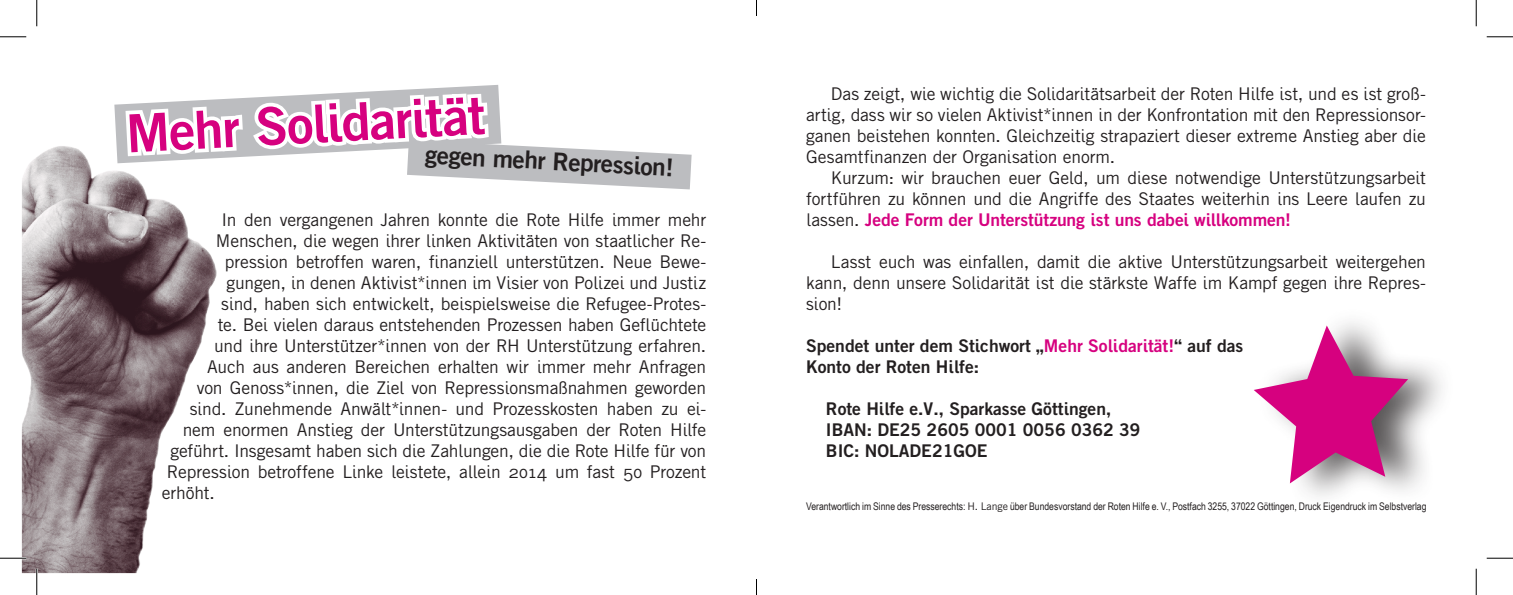
<style>
.page{position:relative;width:1513px;height:595px;background:#fff}
.page>*{position:absolute;margin:0;border:0;box-sizing:border-box;transform-origin:0 0}
.t1{font:700 52.5px "Silber";color:#d6017f}
.t2{font:700 24.5px "Silber";color:#231f20}
.t3{font:17.5px/21px "Silber";letter-spacing:-.01em;color:#231f20;text-align:justify}
.t4{font:17.5px "Silber Bold Alternate";color:#231f20}
.t5{font:700 17.5px/21px "Silber";color:#231f20}
.Body_Text{font:10.5px "Arial Narrow";color:#231f20}
.s1{font-weight:700;color:#d6017f}
.s2{color:#d6017f}
.s3{font-family:"Silber"}
</style>
<div class="page">
<svg style="left:114px;top:85px;width:577px;height:331px"></svg>
<img style="left:22px;top:160px;width:118px;height:412px">
<div style="left:1254px;top:306px;width:201px;height:204px;background:#231f20;opacity:.75"></div>
<svg style="left:1254px;top:325px;width:153px;height:158px"></svg>
<hr style="left:0;top:557px;width:26px;height:2px;background:#fff">
<hr style="left:36px;top:568px;width:2px;height:26px;background:#fff">
<svg style="left:0;top:36px;width:26px;height:1px"></svg>
<svg style="left:1486px;top:36px;width:26px;height:1px"></svg>
<svg style="left:0;top:557px;width:26px;height:1px"></svg>
<svg style="left:1486px;top:557px;width:26px;height:1px"></svg>
<svg style="left:36px;top:0;width:1px;height:26px"></svg>
<svg style="left:36px;top:568px;width:1px;height:26px"></svg>
<svg style="left:1475px;top:0;width:1px;height:26px"></svg>
<svg style="left:1475px;top:568px;width:1px;height:26px"></svg>
<svg style="left:756px;top:0;width:1px;height:16px"></svg>
<svg style="left:756px;top:579px;width:1px;height:15px"></svg>
<p class="t1" style="left:124px;top:101px;width:361px;rotate:-3deg">Mehr Solidarität</p>
<p class="t3" style="left:806px;top:83px;width:621px;text-indent:25px">Das zeigt, wie wichtig die Solidaritätsarbeit der Roten Hilfe ist, und es ist groß&shy;artig, dass wir so vielen Aktivist*innen in der Konfrontation mit den Repressionsor&shy;ganen beistehen konnten. Gleichzeitig strapaziert dieser extreme Anstieg aber die Gesamtfinanzen der Organisation enorm.</p>
<p class="t3" style="left:806px;top:167px;width:621px;text-indent:25px">Kurzum: wir brauchen euer Geld, um diese notwendige Unterstützungsarbeit fortführen zu können und die Angriffe des Staates weiterhin ins Leere laufen zu lassen. <span class="s1">Jede Form der Unterstützung ist uns dabei willkommen!</span></p>
<p class="t3" style="left:806px;top:251px;width:621px;text-indent:25px">Lasst euch was einfallen, damit die aktive Unterstützungsarbeit weitergehen kann, denn unsere Solidarität ist die stärkste Waffe im Kampf gegen ihre Repres&shy;sion!</p>
<p class="t5" style="left:806px;top:335px;width:438px">Spendet unter dem Stichwort „<span class="s2">Mehr Solidarität!</span>“ auf das<br>Konto der Roten Hilfe:</p>
<p class="t4" style="left:825px;top:398px;width:287px">Rote Hilfe e.V., Sparkasse Göttingen,</p>
<p class="t4" style="left:825px;top:419px;width:316px">IBAN: DE25 2605 0001 0056 0362 39</p>
<p class="t4" style="left:825px;top:440px;width:163px">BIC: NOLADE21GOE</p>
<p class="t2" style="left:426px;top:139px;width:250px;rotate:3deg">gegen mehr Repression!</p>
<p class="t3" style="left:221px;top:209px;width:486px">In den vergangenen Jahren konnte die Rote Hilfe immer mehr</p>
<p class="t3" style="left:216px;top:230px;width:491px">Menschen, die wegen ihrer linken Aktivitäten von staatlicher Re-</p>
<p class="t3" style="left:225px;top:251px;width:483px">pression betroffen waren, finanziell unterstützen. Neue Bewe-</p>
<p class="t3" style="left:226px;top:272px;width:481px">gungen, in denen Aktivist*innen im Visier von Polizei und Justiz</p>
<p class="t3" style="left:221px;top:293px;width:486px">sind, haben sich entwickelt, beispielsweise die Refugee-Protes-</p>
<p class="t3" style="left:218px;top:314px;width:490px">te. Bei vielen daraus entstehenden Prozessen haben Geflüchtete</p>
<p class="t3" style="left:214px;top:335px;width:493px">und ihre Unterstützer*innen von der RH Unterstützung erfahren.</p>
<p class="t3" style="left:207px;top:356px;width:500px">Auch aus anderen Bereichen erhalten wir immer mehr Anfragen</p>
<p class="t3" style="left:197px;top:377px;width:511px">von Genoss*innen, die Ziel von Repressionsmaßnahmen geworden</p>
<p class="t3" style="left:190px;top:398px;width:518px">sind. Zunehmende Anwält*innen- und Prozesskosten haben zu ei-</p>
<p class="t3" style="left:183px;top:419px;width:525px">nem enormen Anstieg der Unterstützungsausgaben der Roten Hilfe</p>
<p class="t3" style="left:170px;top:440px;width:537px">geführt. Insgesamt haben sich die Zahlungen, die die Rote Hilfe für von</p>
<p class="t3" style="left:167px;top:461px;width:540px">Repression betroffene Linke leistete, allein 2014 um fast 50 Prozent</p>
<p class="t3" style="left:162px;top:482px;width:55px">erhöht.</p>
<p class="Body_Text" style="left:806px;top:498px;width:622px">Verantwortlich im Sinne des Presserechts: <span class="s3">H. Lange</span> über Bundesvorstand der Roten Hilfe e. V., Postfach 3255, 37022 Göttingen, Druck Eigendruck im Selbstverlag</p>
</div>
